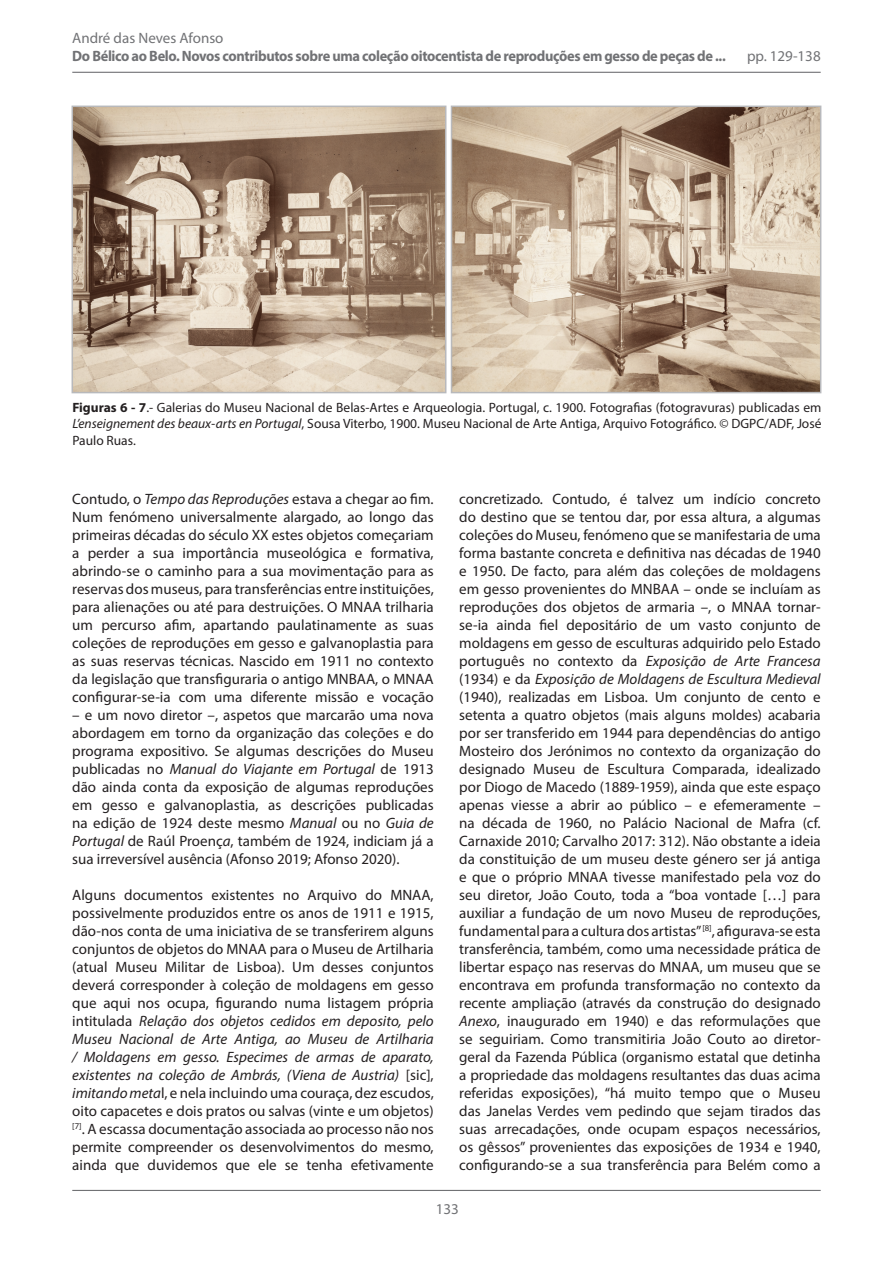
<style>
.page{position:relative;width:893px;height:1263px;background:#fff}
.page>*{position:absolute;margin:0;border:0;box-sizing:border-box;transform-origin:0 0}
.t1{font:15px/18px "Myriad Pro";color:#231f20;text-align:justify}
.t2{font:700 15px "Myriad Pro";letter-spacing:-.025em;color:#717275;scale:.96 1}
.t3{font:15px "Myriad Pro";color:#717275}
.t4{font:13.5px/16.5px "Myriad Pro";color:#231f20;text-align:justify}
.s1{font-weight:700}
.s2{font-style:italic}
</style>
<div class="page">
<hr style="left:72px;top:72px;width:749px;height:1px;background:#717275">
<hr style="left:72px;top:1190px;width:749px;height:1px;background:#717275">
<img style="left:75px;top:109px;width:368px;height:281px">
<div style="left:72px;top:106px;width:374px;height:287px;border:2px solid #b8b9bc"></div>
<img style="left:454px;top:109px;width:364px;height:281px">
<div style="left:451px;top:106px;width:370px;height:287px;border:2px solid #b8b9bc"></div>
<p class="t3" style="left:72px;top:29px;width:153px">André das Neves Afonso</p>
<p class="t2" style="left:72px;top:46px;width:682px">Do Bélico ao Belo. Novos contributos sobre uma coleção oitocentista de reproduções em gesso de peças de ...</p>
<p class="t3" style="left:747px;top:47px;width:75px">pp. 129-138</p>
<p class="t4" style="left:72px;top:399px;width:751px"><span class="s1">Figuras 6 - 7</span>.- Galerias do Museu Nacional de Belas-Artes e Arqueologia. Portugal, c. 1900. Fotografias (fotogravuras) publicadas em <span class="s2">L’enseignement des beaux-arts en Portugal</span>, Sousa Viterbo, 1900. Museu Nacional de Arte Antiga, Arquivo Fotográfico. © DGPC/ADF, José Paulo Ruas.</p>
<p class="t1" style="left:72px;top:490px;width:363px">Contudo, o <span class="s2">Tempo das Reproduções</span> estava a chegar ao fim.<br>Num fenómeno universalmente alargado, ao longo das primeiras décadas do século XX estes objetos começariam a perder a sua importância museológica e formativa, abrindo-se o caminho para a sua movimentação para as reservas dos museus, para transferências entre instituições, para alienações ou até para destruições. O MNAA trilharia um percurso afim, apartando paulatinamente as suas coleções de reproduções em gesso e galvanoplastia para as suas reservas técnicas. Nascido em 1911 no contexto da legislação que transfiguraria o antigo MNBAA, o MNAA configurar-se-ia com uma diferente missão e vocação</p>
<p class="t1" style="left:72px;top:706px;width:363px">– e um novo diretor –, aspetos que marcarão uma nova abordagem em torno da organização das coleções e do programa expositivo. Se algumas descrições do Museu publicadas no <span class="s2">Manual do Viajante em Portugal</span> de 1913 dão ainda conta da exposição de algumas reproduções em gesso e galvanoplastia, as descrições publicadas na edição de 1924 deste mesmo <span class="s2">Manual</span> ou no <span class="s2">Guia de Portugal</span> de Raúl Proenç<span class="s2">a</span>, também de 1924, indiciam já a sua irreversível ausência (Afonso 2019; Afonso 2020).</p>
<p class="t1" style="left:72px;top:886px;width:363px">Alguns documentos existentes no Arquivo do MNAA, possivelmente produzidos entre os anos de 1911 e 1915, dão-nos conta de uma iniciativa de se transferirem alguns conjuntos de objetos do MNAA para o Museu de Artilharia (atual Museu Militar de Lisboa). Um desses conjuntos deverá corresponder à coleção de moldagens em gesso que aqui nos ocupa, figurando numa listagem própria intitulada <span class="s2">Relação dos objetos cedidos em deposito, pelo Museu Nacional de Arte Antiga, ao Museu de Artilharia / Moldagens em gesso. Especimes de armas de aparato, existentes na coleção de Ambrás, (Viena de Austria)</span> [sic], <span class="s2">imitando meta</span>l, e nela incluindo uma couraça, dez escudos, oito capacetes e dois pratos ou salvas (vinte e um objetos) <sup>[7]</sup>. A escassa documentação associada ao processo não nos permite compreender os desenvolvimentos do mesmo, ainda que duvidemos que ele se tenha efetivamente</p>
<p class="t1" style="left:459px;top:490px;width:363px">concretizado. Contudo, é talvez um indício concreto do destino que se tentou dar, por essa altura, a algumas coleções do Museu, fenómeno que se manifestaria de uma forma bastante concreta e definitiva nas décadas de 1940 e 1950. De facto, para além das coleções de moldagens em gesso provenientes do MNBAA – onde se incluíam as reproduções dos objetos de armaria –, o MNAA tornar&shy;se-ia ainda fiel depositário de um vasto conjunto de moldagens em gesso de esculturas adquirido pelo Estado português no contexto da <span class="s2">Exposição de Arte Francesa </span>(1934) e da <span class="s2">Exposição de Moldagens de Escultura Medieval </span>(1940), realizadas em Lisboa. Um conjunto de cento e setenta a quatro objetos (mais alguns moldes) acabaria por ser transferido em 1944 para dependências do antigo Mosteiro dos Jerónimos no contexto da organização do designado Museu de Escultura Comparada, idealizado por Diogo de Macedo (1889-1959), ainda que este espaço apenas viesse a abrir ao público – e efemeramente – na década de 1960, no Palácio Nacional de Mafra (cf.<br>Carnaxide 2010; Carvalho 2017: 312). Não obstante a ideia da constituição de um museu deste género ser já antiga e que o próprio MNAA tivesse manifestado pela voz do seu diretor, João Couto, toda a “boa vontade […] para auxiliar a fundação de um novo Museu de reproduções, fundamental para a cultura dos artistas” <sup>[8]</sup>, afigurava-se esta transferência, também, como uma necessidade prática de libertar espaço nas reservas do MNAA, um museu que se encontrava em profunda transformação no contexto da recente ampliação (através da construção do designado <span class="s2">Anexo</span>, inaugurado em 1940) e das reformulações que se seguiriam. Como transmitiria João Couto ao diretor&shy;geral da Fazenda Pública (organismo estatal que detinha a propriedade das moldagens resultantes das duas acima referidas exposições), “há muito tempo que o Museu das Janelas Verdes vem pedindo que sejam tirados das suas arrecadações, onde ocupam espaços necessários, os gêssos” provenientes das exposições de 1934 e 1940, configurando-se a sua transferência para Belém como a</p>
<p class="t3" style="left:436px;top:1200px;width:25px">133</p>
</div>
